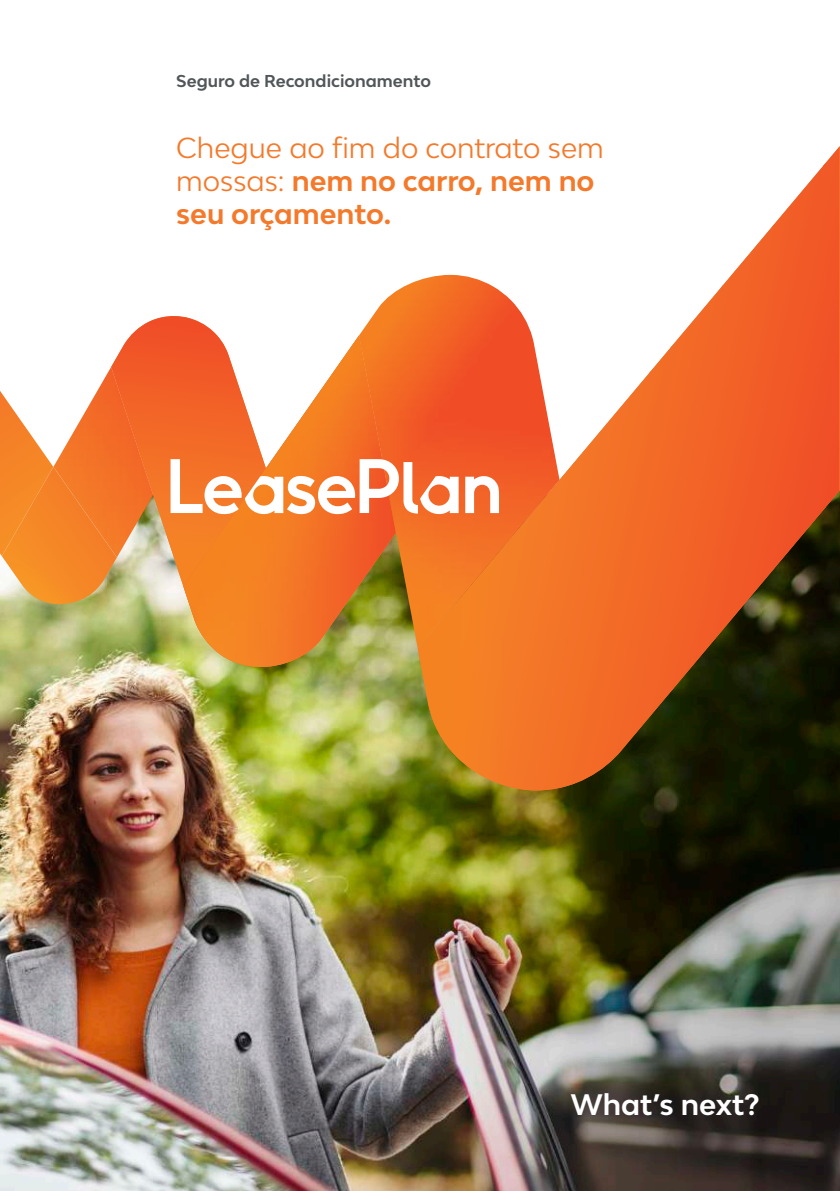
<style>
.page{position:relative;width:840px;height:1191px;background:#fff}
.page>*{position:absolute;margin:0;border:0;box-sizing:border-box;transform-origin:0 0}
.t1{font:700 28px "Lease Plan";color:#fff}
.t2{font:27.4px/32.8px "Lease Plan";color:#f4792a}
.t3{font:700 16.2px "Lease Plan";color:#515659}
.s1{font-weight:700}
</style>
<div class="page">
<img style="left:0;top:604px;width:229px;height:587px">
<img style="left:229px;top:467px;width:610px;height:724px">
<img style="left:111px;top:586px;width:72px;height:81px">
<img style="left:111px;top:316px;width:107px;height:270px">
<svg style="left:447px;top:274px;width:85px;height:61px"></svg>
<svg style="left:0;top:391px;width:53px;height:213px"></svg>
<img style="left:53px;top:367px;width:100px;height:237px">
<svg style="left:151px;top:488px;width:2px;height:6px"></svg>
<img style="left:2px;top:467px;width:115px;height:137px">
<img style="left:111px;top:367px;width:12px;height:37px">
<img style="left:183px;top:336px;width:212px;height:331px">
<svg style="left:672px;top:510px;width:166px;height:280px;background:#161a02"></svg>
<img style="left:450px;top:335px;width:230px;height:360px">
<img style="left:417px;top:582px;width:255px;height:208px">
<img style="left:670px;top:287px;width:53px;height:405px">
<img style="left:721px;top:227px;width:53px;height:404px">
<img style="left:473px;top:475px;width:199px;height:107px">
<img style="left:772px;top:167px;width:53px;height:403px">
<div style="left:822px;top:148px;width:16px;height:362px;background:#f05327"></div>
<img style="left:561px;top:423px;width:111px;height:54px">
<img style="left:605px;top:371px;width:67px;height:54px">
<img style="left:649px;top:345px;width:23px;height:28px">
<svg style="left:533px;top:342px;width:13px;height:70px"></svg>
<svg style="left:395px;top:532px;width:106px;height:252px;background:#d4872b"></svg>
<img style="left:358px;top:275px;width:92px;height:368px">
<svg style="left:358px;top:315px;width:15px;height:54px"></svg>
<img style="left:474px;top:513px;width:85px;height:68px">
<img style="left:481px;top:480px;width:78px;height:93px">
<svg style="left:465px;top:476px;width:33px;height:37px"></svg>
<svg style="left:170px;top:459px;width:288px;height:55px"></svg>
<p class="t3" style="left:176px;top:71px;width:256px">Seguro de Recondicionamento</p>
<p class="t2" style="left:176px;top:131px;width:429px">Chegue ao fim do contrato sem mossas: <span class="s1">nem no carro, nem no seu orçamento.</span></p>
<p class="t1" style="left:570px;top:1086px;width:190px">What’s next?</p>
</div>
